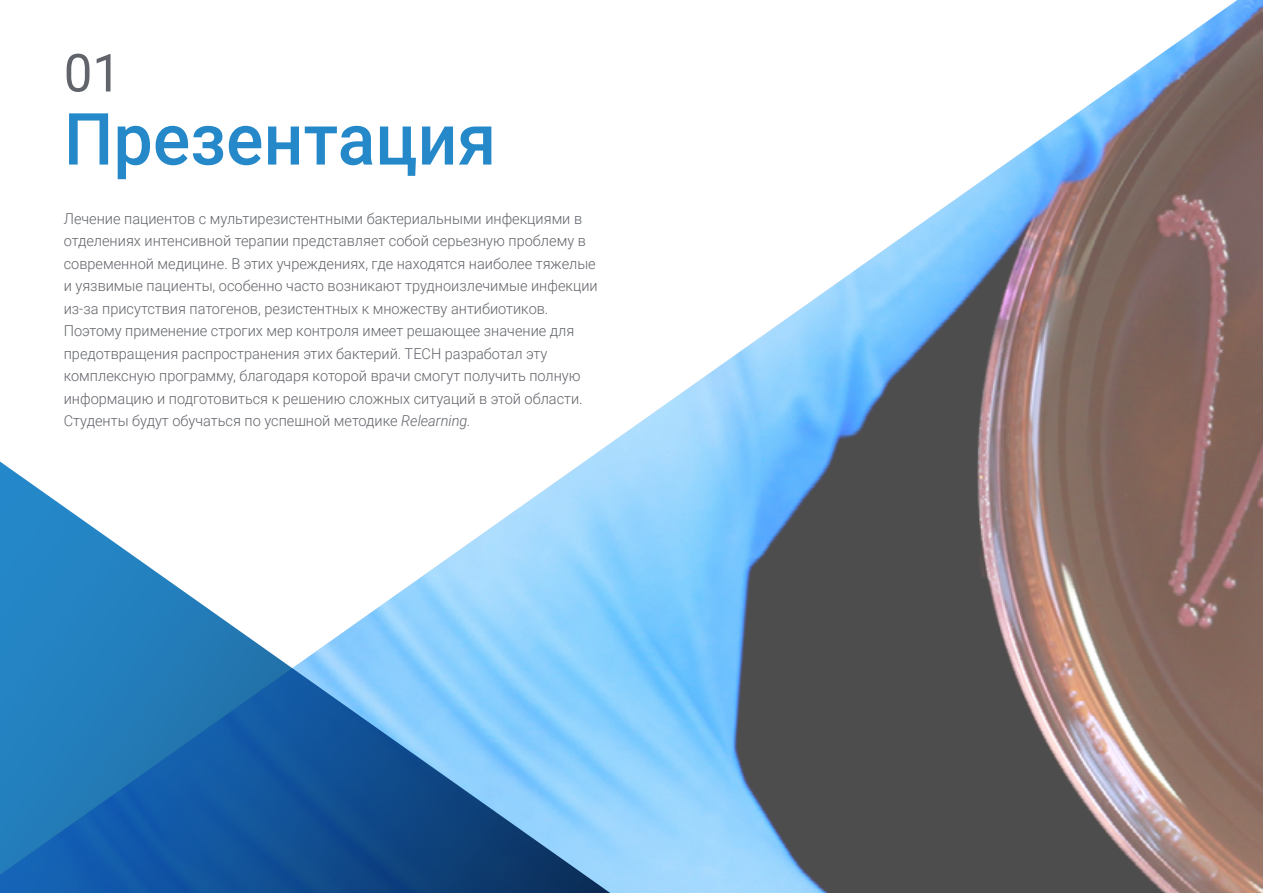
<style>
.page{position:relative;width:1263px;height:893px;background:#fff}
.page>*{position:absolute;margin:0;border:0;box-sizing:border-box;transform-origin:0 0}
.t1{font:500 72px "Roboto";color:#2488c9}
.t2{font:52.5px "Roboto";color:#61646a}
.t3{font:300 15px/22.5px "Roboto";color:#61646a}
.s1{font-style:italic}
</style>
<div class="page">
<img style="left:607px;top:0;width:656px;height:893px">
<svg style="left:0;top:446px;width:640px;height:447px"></svg>
<h2 class="t2" style="left:64px;top:36px;width:59px">01</h2>
<h1 class="t1" style="left:64px;top:89px;width:434px">Презентация</h1>
<p class="t3" style="left:64px;top:207px;width:535px">Лечение пациентов с мультирезистентными бактериальными инфекциями в отделениях интенсивной терапии представляет собой серьезную проблему в современной медицине. В этих учреждениях, где находятся наиболее тяжелые и уязвимые пациенты, особенно часто возникают трудноизлечимые инфекции из-за присутствия патогенов, резистентных к множеству антибиотиков.<br>Поэтому применение строгих мер контроля имеет решающее значение для предотвращения распространения этих бактерий. TECH разработал эту комплексную программу, благодаря которой врачи смогут получить полную информацию и подготовиться к решению сложных ситуаций в этой области.<br>Студенты будут обучаться по успешной методике <span class="s1">Relearning.</span></p>
</div>
